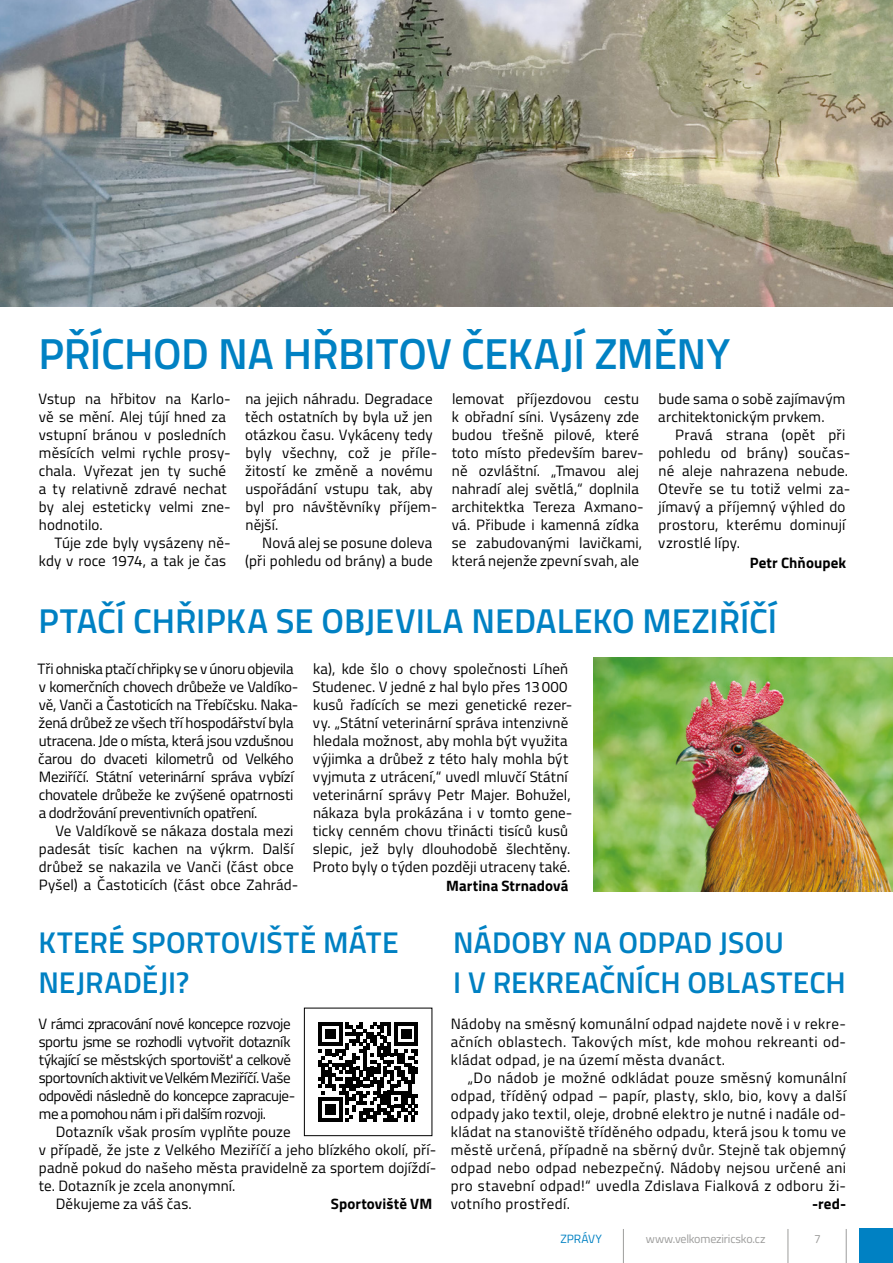
<style>
.page{position:relative;width:893px;height:1263px;background:#fff}
.page>*{position:absolute;margin:0;border:0;box-sizing:border-box;transform-origin:0 0}
.t1{font:600 43.5px "Titillium Web";letter-spacing:-.015em;color:#0081c3}
.t2{font:600 34.5px "Titillium Web";letter-spacing:-.005em;color:#0081c3}
.t3{font:600 30px/40.5px "Titillium Web";color:#0081c3}
.t4{font:15px/18px "Titillium Web";letter-spacing:.005em;color:#000}
.t5{font:15px/18px "Titillium Web";letter-spacing:-.02em;color:#000}
.t6{font:15px/18px "Titillium Web";letter-spacing:-.03em;color:#000}
.t7{font:700 15px "Titillium Web";letter-spacing:.005em;color:#000}
.t8{font:12px "Titillium Web";letter-spacing:-.015em;color:#9d9d9c}
.t9{font:12px "Titillium Web";letter-spacing:-.005em;color:#0081c3}
</style>
<div class="page">
<div style="left:859px;top:1229px;width:34px;height:34px;background:#0081c3"></div>
<hr style="left:846px;top:1229px;width:1px;height:34px;background:#9d9d9c">
<hr style="left:788px;top:1229px;width:1px;height:34px;background:#9d9d9c">
<hr style="left:623px;top:1229px;width:1px;height:34px;background:#9d9d9c">
<img style="left:0;top:0;width:893px;height:306px">
<svg style="left:318px;top:1022px;width:100px;height:100px"></svg>
<div style="left:304px;top:1008px;width:128px;height:128px;border:1px solid #000"></div>
<img style="left:594px;top:657px;width:299px;height:234px">
<h1 class="t1" style="left:38px;top:321px;width:693px">PŘÍCHOD NA HŘBITOV ČEKAJÍ ZMĚNY</h1>
<p class="t4" style="left:38px;top:389px;width:194px">Vstup na hřbitov na Karlo&shy;vě se mění. Alej tújí hned za vstupní bránou v posledních měsících velmi rychle prosy&shy;chala. Vyřezat jen ty suché a ty relativně zdravé nechat by alej esteticky velmi zne&shy;hodnotilo.</p>
<p class="t4" style="left:39px;top:533px;width:193px;text-indent:16px">Túje zde byly vysázeny ně&shy;kdy v roce 1974, a tak je čas</p>
<p class="t4" style="left:245px;top:389px;width:194px">na jejich náhradu. Degradace těch ostatních by byla už jen otázkou času. Vykáceny tedy byly všechny, což je příle&shy;žitostí ke změně a novému uspořádání vstupu tak, aby byl pro návštěvníky příjem&shy;nější.</p>
<p class="t4" style="left:245px;top:533px;width:189px;text-align:right">Nová alej se posune doleva (při pohledu od brány) a bude</p>
<p class="t4" style="left:452px;top:389px;width:194px">lemovat příjezdovou cestu k obřadní síni. Vysázeny zde budou třešně pilové, které toto místo především barev&shy;ně ozvláštní. „Tmavou alej nahradí alej světlá,“ doplnila architektka Tereza Axmano&shy;vá. Přibude i kamenná zídka se zabudovanými lavičkami, která nejenže zpevní svah, ale</p>
<p class="t4" style="left:658px;top:389px;width:189px">bude sama o sobě zajímavým architektonickým prvkem.</p>
<p class="t4" style="left:658px;top:425px;width:194px;text-indent:17px">Pravá strana (opět při pohledu od brány) součas&shy;né aleje nahrazena nebude.<br>Otevře se tu totiž velmi za&shy;jímavý a příjemný výhled do prostoru, kterému dominují vzrostlé lípy.</p>
<p class="t7" style="left:750px;top:551px;width:98px">Petr Chňoupek</p>
<h2 class="t2" style="left:38px;top:595px;width:740px">PTAČÍ CHŘIPKA SE OBJEVILA NEDALEKO MEZIŘÍČÍ</h2>
<p class="t5" style="left:37px;top:659px;width:262px">Tři ohniska ptačí chřipky se v únoru objevila v komerčních chovech drůbeže ve Valdíko&shy;vě, Vanči a Častoticích na Třebíčsku. Naka&shy;žená drůbež ze všech tří hospodářství byla utracena. Jde o místa, která jsou vzdušnou čarou do dvaceti kilometrů od Velkého Meziříčí. Státní veterinární správa vybízí chovatele drůbeže ke zvýšené opatrnosti a dodržování preventivních opatření.</p>
<p class="t4" style="left:39px;top:821px;width:261px;text-indent:17px">Ve Valdíkově se nákaza dostala mezi padesát tisíc kachen na výkrm. Další drůbež se nakazila ve Vanči (část obce Pyšel) a Častoticích (část obce Zahrád-</p>
<p class="t4" style="left:312px;top:659px;width:262px">ka), kde šlo o chovy společnosti Líheň Studenec. V jedné z hal bylo přes 13000 kusů řadících se mezi genetické rezer&shy;vy. „Státní veterinární správa intenzivně hledala možnost, aby mohla být využita výjimka a drůbež z této haly mohla být vyjmuta z utrácení,“ uvedl mluvčí Státní veterinární správy Petr Majer. Bohužel, nákaza byla prokázána i v tomto gene&shy;ticky cenném chovu třinácti tisíců kusů slepic, jež byly dlouhodobě šlechtěny.<br>Proto byly o týden později utraceny také.</p>
<p class="t7" style="left:446px;top:875px;width:124px">Martina Strnadová</p>
<h3 class="t3" style="left:38px;top:921px;width:362px">KTERÉ SPORTOVIŠTĚ MÁTE<br>NEJRADĚJI?</h3>
<h3 class="t3" style="left:453px;top:921px;width:394px">NÁDOBY NA ODPAD JSOU<br>I V REKREAČNÍCH OBLASTECH</h3>
<p class="t6" style="left:38px;top:1014px;width:258px">V rámci zpracování nové koncepce rozvoje sportu jsme se rozhodli vytvořit dotazník týkající se městských sportovišť a celkově sportovních aktivit ve Velkém Meziříčí. Vaše odpovědi následně do koncepce zapracuje&shy;me a pomohou nám i při dalším rozvoji.</p>
<p class="t4" style="left:56px;top:1122px;width:236px">Dotazník však prosím vyplňte pouze</p>
<p class="t4" style="left:39px;top:1140px;width:399px">v případě, že jste z Velkého Meziříčí a jeho blízkého okolí, pří-</p>
<p class="t4" style="left:39px;top:1158px;width:399px">padně pokud do našeho města pravidelně za sportem dojíždí-</p>
<p class="t4" style="left:39px;top:1176px;width:198px">te. Dotazník je zcela anonymní.</p>
<p class="t4" style="left:56px;top:1194px;width:137px">Děkujeme za váš čas.</p>
<p class="t7" style="left:331px;top:1192px;width:103px">Sportoviště VM</p>
<p class="t4" style="left:451px;top:1014px;width:397px;text-align:justify">Nádoby na směsný komunální odpad najdete nově i v rekre&shy;ačních oblastech. Takových míst, kde mohou rekreanti od&shy;kládat odpad, je na území města dvanáct.</p>
<p class="t4" style="left:451px;top:1068px;width:397px;text-align:justify;text-indent:17px">„Do nádob je možné odkládat pouze směsný komunální odpad, tříděný odpad – papír, plasty, sklo, bio, kovy a další odpady jako textil, oleje, drobné elektro je nutné i nadále od&shy;kládat na stanoviště tříděného odpadu, která jsou k tomu ve městě určená, případně na sběrný dvůr. Stejně tak objemný odpad nebo odpad nebezpečný. Nádoby nejsou určené ani pro stavební odpad!“ uvedla Zdislava Fialková z odboru ži&shy;votního prostředí.</p>
<p class="t7" style="left:812px;top:1192px;width:36px">-red-</p>
<p class="t9" style="left:560px;top:1229px;width:43px">ZPRÁVY</p>
<p class="t8" style="left:646px;top:1229px;width:121px">www.velkomeziricsko.cz</p>
<p class="t8" style="left:814px;top:1229px;width:8px">7</p>
</div>
